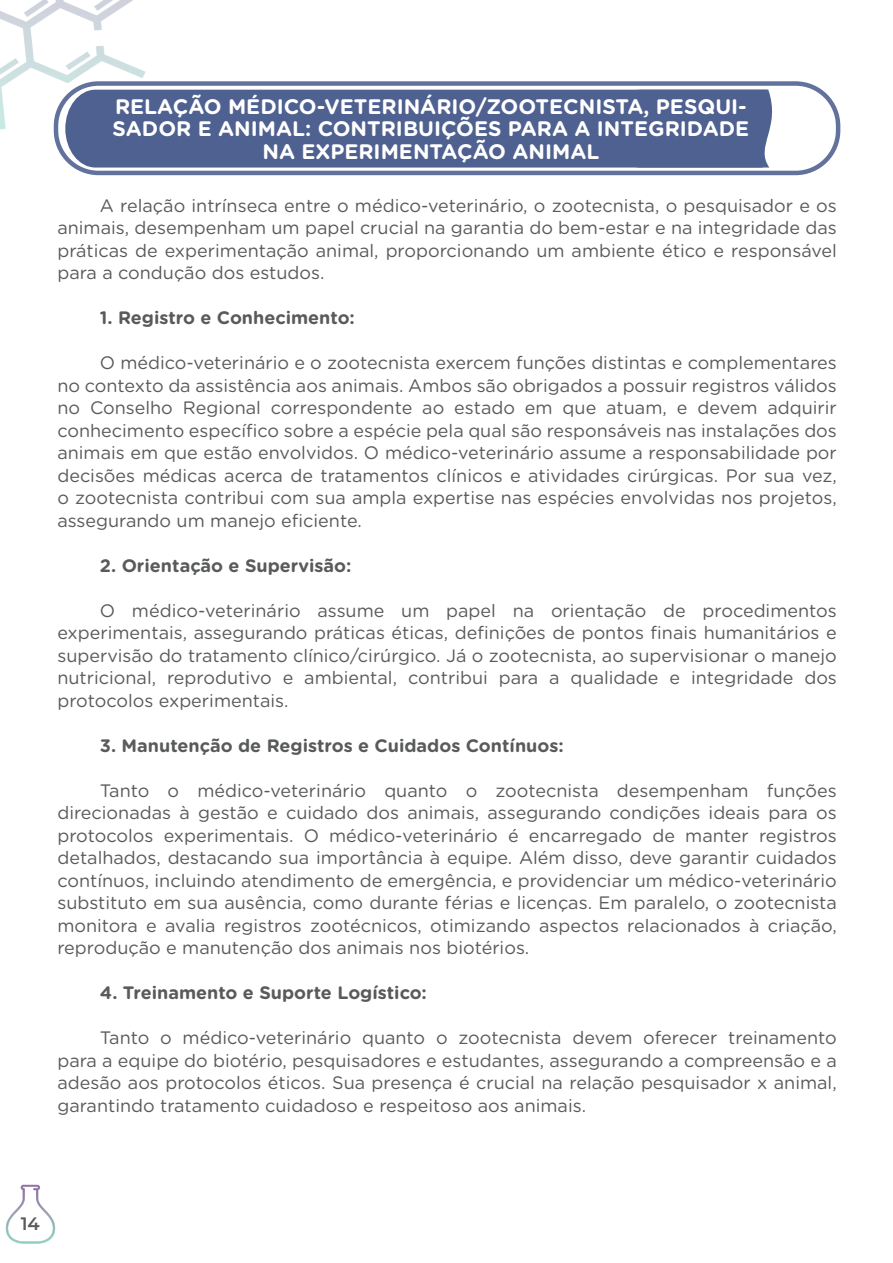
<style>
.page{position:relative;width:893px;height:1263px;background:#fff}
.page>*{position:absolute;margin:0;border:0;box-sizing:border-box;transform-origin:0 0}
.t1{font:700 21px/22.5px "Gotham Rounded";color:#fff;text-align:center}
.t2{font:18px/22.5px "Gotham Rounded";color:#595a5a;text-align:justify}
.t3{font:700 18px "Gotham Rounded";color:#595a5a}
.t4{font:600 18px "Montserrat";color:#595a5a}
</style>
<div class="page">
<img style="left:5px;top:1184px;width:51px;height:60px">
<img style="left:0;top:0;width:166px;height:134px">
<svg style="left:768px;top:90px;width:4px;height:78px"></svg>
<div style="left:65px;top:90px;width:703px;height:78px;background:#4f6190"></div>
<div style="left:54px;top:81px;width:786px;height:94px;border:4px solid #4f6190;border-radius:43px"></div>
<p class="t1" style="left:113px;top:94px;width:638px">RELAÇÃO MÉDICO-VETERINÁRIO/ZOOTECNISTA, PESQUI-<br>SADOR E ANIMAL: CONTRIBUIÇÕES PARA A INTEGRIDADE<br>NA EXPERIMENTAÇÃO ANIMAL</p>
<p class="t2" style="left:57px;top:193px;width:781px;text-indent:43px">A relação intrínseca entre o médico-veterinário, o zootecnista, o pesquisador e os animais, desempenham um papel crucial na garantia do bem-estar e na integridade das práticas de experimentação animal, proporcionando um ambiente ético e responsável para a condução dos estudos.</p>
<p class="t3" style="left:100px;top:304px;width:257px">1. Registro e Conhecimento:</p>
<p class="t2" style="left:57px;top:351px;width:781px;text-indent:43px">O médico-veterinário e o zootecnista exercem funções distintas e complementares no contexto da assistência aos animais. Ambos são obrigados a possuir registros válidos no Conselho Regional correspondente ao estado em que atuam, e devem adquirir conhecimento específico sobre a espécie pela qual são responsáveis nas instalações dos animais em que estão envolvidos. O médico-veterinário assume a responsabilidade por decisões médicas acerca de tratamentos clínicos e atividades cirúrgicas. Por sua vez, o zootecnista contribui com sua ampla expertise nas espécies envolvidas nos projetos, assegurando um manejo eficiente.</p>
<p class="t3" style="left:100px;top:552px;width:253px">2. Orientação e Supervisão:</p>
<p class="t2" style="left:57px;top:598px;width:781px;text-indent:43px">O médico-veterinário assume um papel na orientação de procedimentos experimentais, assegurando práticas éticas, definições de pontos finais humanitários e supervisão do tratamento clínico/cirúrgico. Já o zootecnista, ao supervisionar o manejo nutricional, reprodutivo e ambiental, contribui para a qualidade e integridade dos protocolos experimentais.</p>
<p class="t3" style="left:100px;top:732px;width:465px">3. Manutenção de Registros e Cuidados Contínuos:</p>
<p class="t2" style="left:57px;top:778px;width:781px;text-indent:43px">Tanto o médico-veterinário quanto o zootecnista desempenham funções direcionadas à gestão e cuidado dos animais, assegurando condições ideais para os protocolos experimentais. O médico-veterinário é encarregado de manter registros detalhados, destacando sua importância à equipe. Além disso, deve garantir cuidados contínuos, incluindo atendimento de emergência, e providenciar um médico-veterinário substituto em sua ausência, como durante férias e licenças. Em paralelo, o zootecnista monitora e avalia registros zootécnicos, otimizando aspectos relacionados à criação, reprodução e manutenção dos animais nos biotérios.</p>
<p class="t3" style="left:100px;top:979px;width:329px">4. Treinamento e Suporte Logístico:</p>
<p class="t2" style="left:57px;top:1026px;width:781px;text-indent:43px">Tanto o médico-veterinário quanto o zootecnista devem oferecer treinamento para a equipe do biotério, pesquisadores e estudantes, assegurando a compreensão e a adesão aos protocolos éticos. Sua presença é crucial na relação pesquisador x animal, garantindo tratamento cuidadoso e respeitoso aos animais.</p>
<p class="t4" style="left:21px;top:1211px;width:21px">14</p>
</div>
